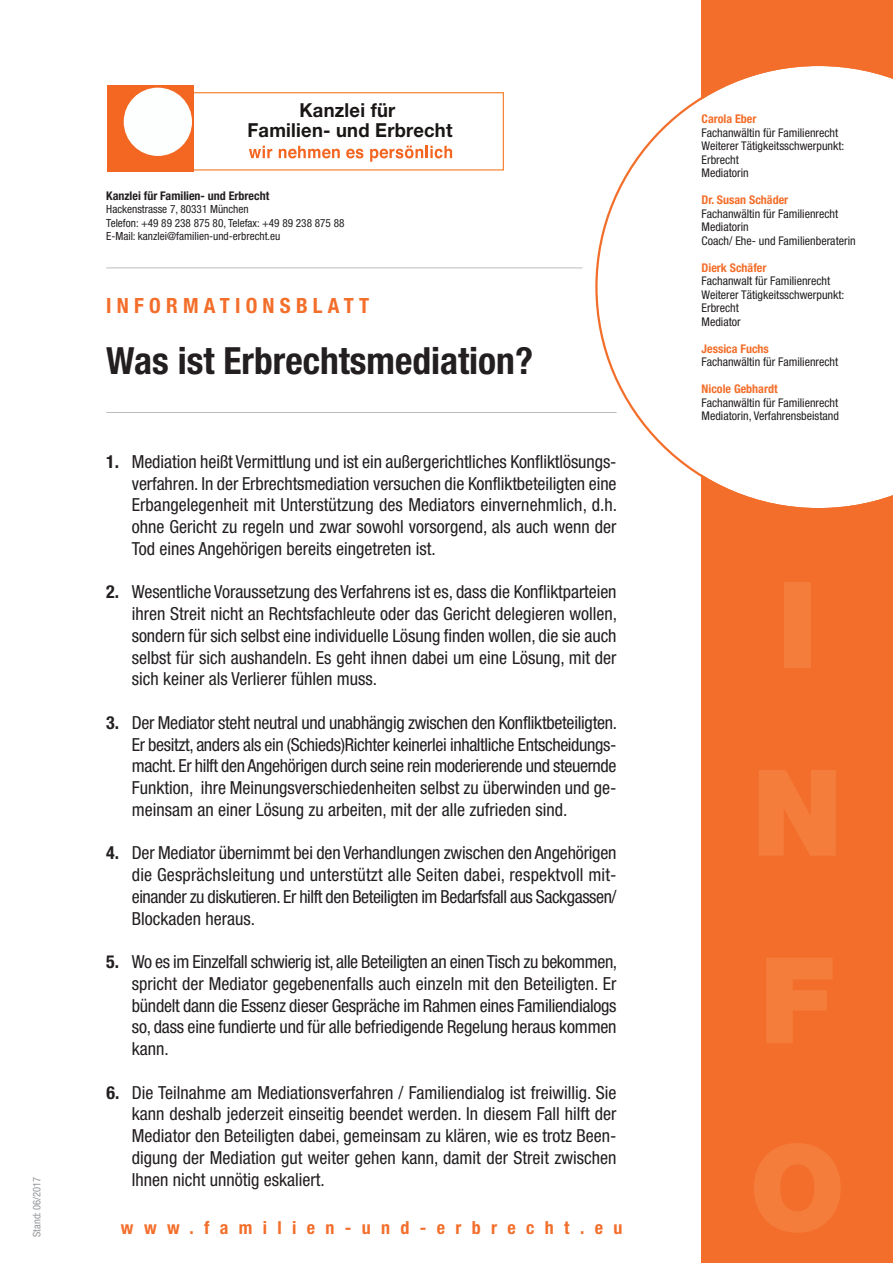
<style>
.page{position:relative;width:893px;height:1263px;background:#fff}
.page>*{position:absolute;margin:0;border:0;box-sizing:border-box;transform-origin:0 0}
.t1{font:700 condensed 37.5px "Helvetica Neue";color:#231f20}
.t2{font:700 condensed 21px "Helvetica Neue";letter-spacing:.25em;color:#f36e2a}
.t3{font:700 19.35px/19.5px "Helvetica Neue";letter-spacing:.015em;color:#191615;text-align:center;scale:.95 1}
.t4{font:condensed 18px/21.8px "Helvetica Neue";color:#231f20;text-align:justify}
.t5{font:700 condensed 18px "Helvetica Neue";letter-spacing:.575em;color:#f36e2a}
.t6{font:condensed 12px/13.5px "Helvetica Neue";color:#231f20}
.t7{font:700 condensed 12px "Helvetica Neue";color:#f36e2a}
.t8{font:700 condensed 12px "Helvetica Neue";color:#231f20}
.t9{font:condensed 11.25px/13.5px "Helvetica Neue";color:#231f20}
.t10{font:condensed 10.5px "Helvetica Neue";color:#939598}
.s1{font-weight:700}
</style>
<div class="page">
<div style="left:702px;top:0;width:191px;height:1263px;background:#f36e2a"></div>
<div style="left:595px;top:64px;width:298px;height:446px;background:#fff"></div>
<hr style="left:106px;top:267px;width:477px;height:1px;background:#bcbdc0">
<hr style="left:106px;top:412px;width:511px;height:1px;background:#bcbdc0">
<svg style="left:249px;top:146px;width:23px;height:12px"></svg>
<svg style="left:279px;top:146px;width:61px;height:12px"></svg>
<svg style="left:346px;top:149px;width:17px;height:9px"></svg>
<svg style="left:370px;top:146px;width:82px;height:16px"></svg>
<div style="left:191px;top:92px;width:313px;height:79px;border:1px solid #f38333"></div>
<div style="left:107px;top:85px;width:86px;height:87px;background:#f36722"></div>
<div style="left:124px;top:88px;width:68px;height:68px;background:#fdfefe;border-radius:50%"></div>
<p class="t10" style="left:33px;top:1237px;width:62px;rotate:-90deg">Stand: 06/2017</p>
<p class="t3" style="left:247px;top:103px;width:217px">Kanzlei für<br>Familien- und Erbrecht</p>
<p class="t7" style="left:702px;top:115px;width:56px">Carola Eber</p>
<p class="t6" style="left:702px;top:127px;width:144px">Fachanwältin für Familienrecht<br>Weiterer Tätigkeitsschwerpunkt:<br>Erbrecht<br>Mediatorin</p>
<p class="t7" style="left:702px;top:196px;width:88px">Dr. Susan Schäder</p>
<p class="t6" style="left:702px;top:208px;width:156px">Fachanwältin für Familienrecht<br>Mediatorin<br>Coach/ Ehe- und Familienberaterin</p>
<p class="t7" style="left:702px;top:263px;width:66px">Dierk Schäfer</p>
<p class="t6" style="left:702px;top:275px;width:144px">Fachanwalt für Familienrecht<br>Weiterer Tätigkeitsschwerpunkt:<br>Erbrecht<br>Mediator</p>
<p class="t7" style="left:702px;top:344px;width:69px">Jessica Fuchs</p>
<p class="t6" style="left:702px;top:356px;width:138px">Fachanwältin für Familienrecht</p>
<p class="t7" style="left:702px;top:385px;width:77px">Nicole Gebhardt</p>
<p class="t6" style="left:702px;top:397px;width:139px">Fachanwältin für Familienrecht<br>Mediatorin, Verfahrensbeistand</p>
<p class="t8" style="left:106px;top:191px;width:164px">Kanzlei für Familien- und Erbrecht</p>
<p class="t9" style="left:106px;top:204px;width:240px">Hackenstrasse 7, 80331 München<br>Telefon: +49 89 238 875 80, Telefax: +49 89 238 875 88<br>E-Mail: kanzlei@familien-und-erbrecht.eu</p>
<p class="t2" style="left:106px;top:298px;width:264px">INFORMATIONSBLATT</p>
<h1 class="t1" style="left:106px;top:347px;width:428px">Was ist Erbrechtsmediation?</h1>
<p class="t4" style="left:132px;top:452px;width:487px;text-indent:-26px"><span class="s1">1.</span> Mediation heißt Vermittlung und ist ein außergerichtliches Konfliktlösungs&shy;verfahren. In der Erbrechtsmediation versuchen die Konfliktbeteiligten eine Erbangelegenheit mit Unterstützung des Mediators einvernehmlich, d.h. ohne Gericht zu regeln und zwar sowohl vorsorgend, als auch wenn der Tod eines Angehörigen bereits eingetreten ist.</p>
<p class="t4" style="left:132px;top:583px;width:487px;text-indent:-26px"><span class="s1">2.</span> Wesentliche Voraussetzung des Verfahrens ist es, dass die Konfliktparteien ihren Streit nicht an Rechtsfachleute oder das Gericht delegieren wollen, sondern für sich selbst eine individuelle Lösung finden wollen, die sie auch selbst für sich aushandeln. Es geht ihnen dabei um eine Lösung, mit der sich keiner als Verlierer fühlen muss.</p>
<p class="t4" style="left:132px;top:713px;width:487px;text-indent:-26px"><span class="s1">3.</span> Der Mediator steht neutral und unabhängig zwischen den Konfliktbeteiligten.<br>Er besitzt, anders als ein (Schieds)Richter keinerlei inhaltliche Entscheidungs&shy;macht. Er hilft den Angehörigen durch seine rein moderierende und steuernde Funktion, ihre Meinungsverschiedenheiten selbst zu überwinden und ge&shy;meinsam an einer Lösung zu arbeiten, mit der alle zufrieden sind.</p>
<p class="t4" style="left:132px;top:844px;width:486px;text-indent:-26px"><span class="s1">4.</span> Der Mediator übernimmt bei den Verhandlungen zwischen den Angehörigen die Gesprächsleitung und unterstützt alle Seiten dabei, respektvoll mit&shy;einander zu diskutieren. Er hilft den Beteiligten im Bedarfsfall aus Sackgassen/ Blockaden heraus.</p>
<p class="t4" style="left:132px;top:952px;width:487px;text-indent:-26px"><span class="s1">5.</span> Wo es im Einzelfall schwierig ist, alle Beteiligten an einen Tisch zu bekommen, spricht der Mediator gegebenenfalls auch einzeln mit den Beteiligten. Er bündelt dann die Essenz dieser Gespräche im Rahmen eines Familiendialogs so, dass eine fundierte und für alle befriedigende Regelung heraus kommen kann.</p>
<p class="t4" style="left:132px;top:1083px;width:486px;text-indent:-25px"><span class="s1">6.</span> Die Teilnahme am Mediationsverfahren / Familiendialog ist freiwillig. Sie kann deshalb jederzeit einseitig beendet werden. In diesem Fall hilft der Mediator den Beteiligten dabei, gemeinsam zu klären, wie es trotz Been&shy;digung der Mediation gut weiter gehen kann, damit der Streit zwischen Ihnen nicht unnötig eskaliert.</p>
<p class="t5" style="left:121px;top:1212px;width:503px">www.familien-und-erbrecht.eu</p>
</div>
